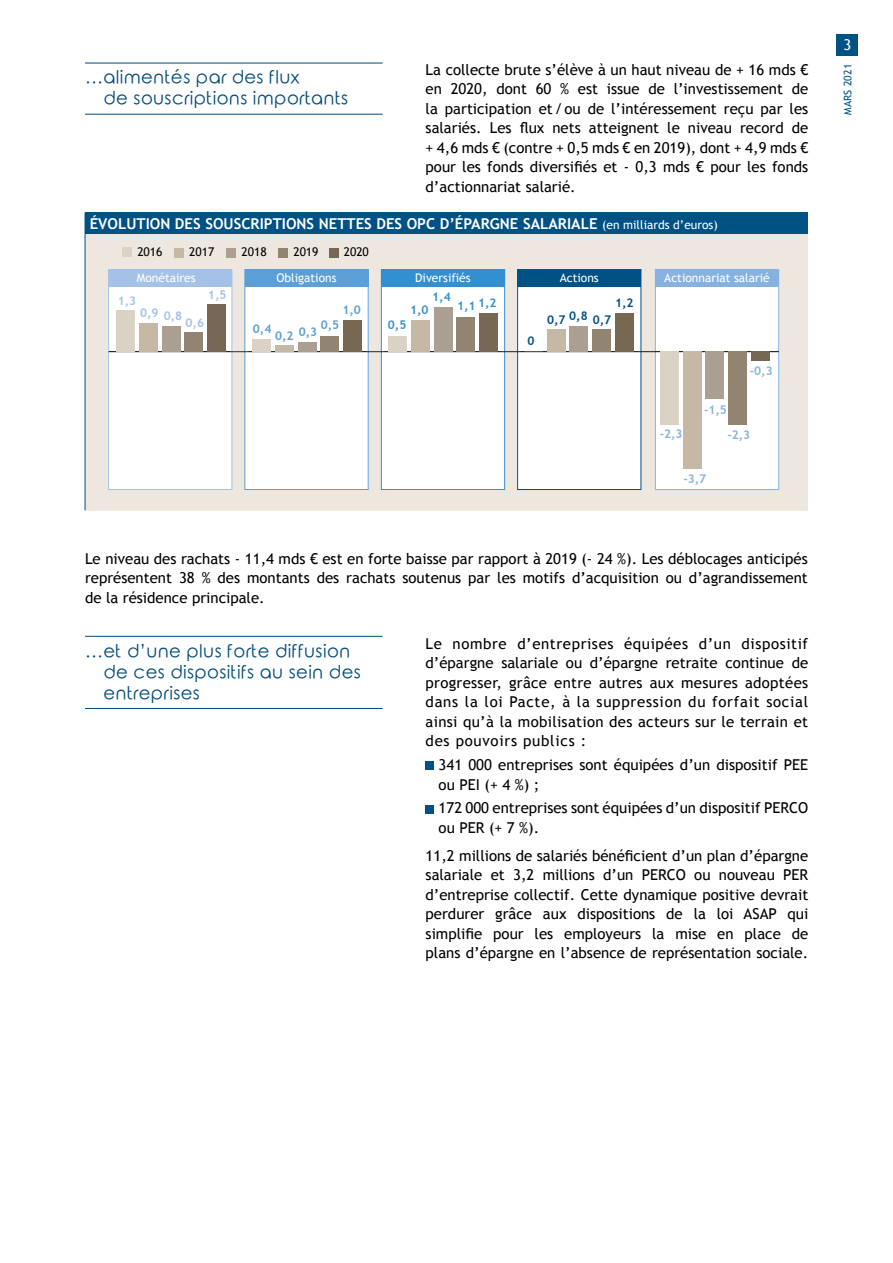
<style>
.page{position:relative;width:893px;height:1263px;background:#fff}
.page>*{position:absolute;margin:0;border:0;box-sizing:border-box;transform-origin:0 0}
.t1{font:18px/21px "Rounded Elegance";letter-spacing:.02em;color:#004a78}
.t2{font:15px/19.5px "Trebuchet MS";color:#000;text-align:justify}
.t3{font:700 15px "Trebuchet MS";color:#fff}
.t4{font:15px "Trebuchet MS";color:#fff}
.t5{font:12px "Trebuchet MS";color:#fff}
.t6{font:12px "Trebuchet MS";color:#000}
.t7{font:700 12px "Trebuchet MS";color:#87b2e0}
.t8{font:700 12px "Trebuchet MS";color:#a4c2e7}
.t9{font:700 12px "Trebuchet MS";color:#5c9ed6}
.t10{font:700 12px "Trebuchet MS";color:#3390cf}
.t11{font:700 12px "Trebuchet MS";color:#005184}
.t12{font:10.5px "Trebuchet MS";letter-spacing:.01em;color:#005184}
.s1{font-weight:400;font-size:12px}
</style>
<div class="page">
<hr style="left:85px;top:63px;width:298px;height:1px;background:#004a78">
<hr style="left:85px;top:114px;width:298px;height:1px;background:#004a78">
<div style="left:837px;top:34px;width:21px;height:21px;background:#005184"></div>
<div style="left:426px;top:762px;width:8px;height:8px;background:#005187"></div>
<div style="left:426px;top:805px;width:8px;height:8px;background:#005187"></div>
<hr style="left:85px;top:636px;width:298px;height:1px;background:#004a78">
<hr style="left:85px;top:708px;width:298px;height:1px;background:#004a78">
<div style="left:85px;top:234px;width:723px;height:276px;background:#ede7e0"></div>
<div style="left:85px;top:213px;width:723px;height:21px;background:#005184"></div>
<hr style="left:85px;top:213px;width:1px;height:297px;background:#005184">
<div style="left:109px;top:270px;width:123px;height:219px;background:#fff"></div>
<div style="left:108px;top:269px;width:124px;height:221px;border:1px solid #a4c2e7"></div>
<div style="left:245px;top:270px;width:123px;height:219px;background:#fff"></div>
<div style="left:244px;top:269px;width:125px;height:221px;border:1px solid #5c9ed6"></div>
<div style="left:381px;top:270px;width:124px;height:219px;background:#fff"></div>
<div style="left:381px;top:269px;width:124px;height:221px;border:1px solid #3390cf"></div>
<div style="left:518px;top:270px;width:123px;height:219px;background:#fff"></div>
<div style="left:517px;top:269px;width:124px;height:221px;border:1px solid #005184"></div>
<div style="left:655px;top:270px;width:124px;height:219px;background:#fff"></div>
<div style="left:655px;top:269px;width:124px;height:221px;border:1px solid #87b2e0"></div>
<div style="left:381px;top:270px;width:124px;height:17px;background:#3390cf"></div>
<div style="left:245px;top:270px;width:123px;height:17px;background:#5c9ed6"></div>
<div style="left:109px;top:270px;width:123px;height:17px;background:#a4c2e7"></div>
<div style="left:518px;top:270px;width:123px;height:17px;background:#005184"></div>
<div style="left:655px;top:270px;width:124px;height:17px;background:#87b2e0"></div>
<div style="left:123px;top:247px;width:9px;height:9px;background:#dbd2c6"></div>
<div style="left:174px;top:249px;width:9px;height:9px;background:#c5b8a5"></div>
<div style="left:227px;top:249px;width:9px;height:9px;background:#ab9f91"></div>
<div style="left:279px;top:249px;width:9px;height:9px;background:#918471"></div>
<div style="left:329px;top:249px;width:9px;height:9px;background:#776853"></div>
<hr style="left:109px;top:351px;width:670px;height:1px;background:#000">
<div style="left:117px;top:310px;width:18px;height:42px;background:#dbd2c6"></div>
<div style="left:140px;top:323px;width:18px;height:29px;background:#c5b8a5"></div>
<div style="left:162px;top:326px;width:18px;height:26px;background:#ab9f91"></div>
<div style="left:185px;top:333px;width:18px;height:19px;background:#918471"></div>
<div style="left:207px;top:304px;width:19px;height:48px;background:#776853"></div>
<div style="left:253px;top:339px;width:18px;height:13px;background:#dbd2c6"></div>
<div style="left:275px;top:345px;width:18px;height:7px;background:#c5b8a5"></div>
<div style="left:298px;top:342px;width:18px;height:10px;background:#ab9f91"></div>
<div style="left:321px;top:336px;width:18px;height:16px;background:#918471"></div>
<div style="left:343px;top:320px;width:18px;height:32px;background:#776853"></div>
<div style="left:389px;top:336px;width:18px;height:16px;background:#dbd2c6"></div>
<div style="left:411px;top:320px;width:18px;height:32px;background:#c5b8a5"></div>
<div style="left:434px;top:307px;width:18px;height:45px;background:#ab9f91"></div>
<div style="left:457px;top:317px;width:18px;height:35px;background:#918471"></div>
<div style="left:479px;top:314px;width:18px;height:38px;background:#776853"></div>
<div style="left:547px;top:329px;width:18px;height:23px;background:#c5b8a5"></div>
<div style="left:570px;top:326px;width:18px;height:26px;background:#ab9f91"></div>
<div style="left:592px;top:329px;width:19px;height:23px;background:#918471"></div>
<div style="left:615px;top:314px;width:18px;height:38px;background:#776853"></div>
<div style="left:660px;top:352px;width:18px;height:73px;background:#dbd2c6"></div>
<div style="left:683px;top:352px;width:18px;height:117px;background:#c5b8a5"></div>
<div style="left:706px;top:352px;width:18px;height:47px;background:#ab9f91"></div>
<div style="left:728px;top:352px;width:18px;height:73px;background:#918471"></div>
<div style="left:751px;top:352px;width:18px;height:9px;background:#776853"></div>
<p class="t1" style="left:104px;top:69px;width:246px;text-indent:-18px">…alimentés par des flux<br>de souscriptions importants</p>
<p class="t2" style="left:426px;top:60px;width:384px">La collecte brute s’élève à un haut niveau de + 16 mds € en 2020, dont 60 % est issue de l’investissement de la participation et/ou de l’intéressement reçu par les salariés. Les flux nets atteignent le niveau record de + 4,6 mds € (contre + 0,5 mds € en 2019), dont + 4,9 mds € pour les fonds diversifiés et - 0,3 mds € pour les fonds d’actionnariat salarié.</p>
<p class="t3" style="left:90px;top:214px;width:630px">ÉVOLUTION DES SOUSCRIPTIONS NETTES DES OPC D’ÉPARGNE SALARIALE <span class="s1">(en milliards d’euros)</span></p>
<p class="t6" style="left:137px;top:245px;width:27px">2016</p>
<p class="t6" style="left:189px;top:245px;width:27px">2017</p>
<p class="t6" style="left:242px;top:245px;width:27px">2018</p>
<p class="t6" style="left:293px;top:245px;width:27px">2019</p>
<p class="t6" style="left:344px;top:245px;width:27px">2020</p>
<p class="t5" style="left:137px;top:271px;width:60px">Monétaires</p>
<p class="t5" style="left:276px;top:271px;width:62px">Obligations</p>
<p class="t5" style="left:415px;top:271px;width:57px">Diversifiés</p>
<p class="t5" style="left:560px;top:271px;width:41px">Actions</p>
<p class="t5" style="left:664px;top:271px;width:107px">Actionnariat salarié</p>
<p class="t8" style="left:208px;top:288px;width:20px">1,5</p>
<p class="t8" style="left:118px;top:294px;width:20px">1,3</p>
<p class="t8" style="left:140px;top:307px;width:44px">0,9 0,8</p>
<p class="t8" style="left:186px;top:315px;width:20px">0,6</p>
<p class="t9" style="left:343px;top:302px;width:20px">1,0</p>
<p class="t9" style="left:321px;top:318px;width:20px">0,5</p>
<p class="t9" style="left:253px;top:321px;width:20px">0,4</p>
<p class="t9" style="left:275px;top:326px;width:44px">0,2 0,3</p>
<p class="t10" style="left:432px;top:289px;width:20px">1,4</p>
<p class="t10" style="left:410px;top:302px;width:20px">1,0</p>
<p class="t10" style="left:388px;top:318px;width:20px">0,5</p>
<p class="t10" style="left:478px;top:296px;width:20px">1,2</p>
<p class="t11" style="left:615px;top:295px;width:20px">1,2</p>
<p class="t10" style="left:457px;top:299px;width:20px">1,1</p>
<p class="t11" style="left:547px;top:312px;width:66px">0,7 0,8 0,7</p>
<p class="t11" style="left:528px;top:333px;width:9px">0</p>
<p class="t7" style="left:750px;top:363px;width:24px">-0,3</p>
<p class="t7" style="left:704px;top:402px;width:24px">-1,5</p>
<p class="t7" style="left:660px;top:426px;width:24px">-2,3</p>
<p class="t7" style="left:727px;top:428px;width:24px">-2,3</p>
<p class="t7" style="left:683px;top:471px;width:24px">-3,7</p>
<p class="t2" style="left:85px;top:549px;width:724px">Le niveau des rachats - 11,4 mds € est en forte baisse par rapport à 2019 (- 24 %). Les déblocages anticipés représentent 38 % des montants des rachats soutenus par les motifs d’acquisition ou d’agrandissement de la résidence principale.</p>
<p class="t2" style="left:426px;top:634px;width:384px">Le nombre d’entreprises équipées d’un dispositif d’épargne salariale ou d’épargne retraite continue de progresser, grâce entre autres aux mesures adoptées dans la loi Pacte, à la suppression du forfait social ainsi qu’à la mobilisation des acteurs sur le terrain et des pouvoirs publics :</p>
<p class="t2" style="left:439px;top:755px;width:371px">341 000 entreprises sont équipées d’un dispositif PEE ou PEI (+ 4 %) ;</p>
<p class="t2" style="left:439px;top:799px;width:371px">172 000 entreprises sont équipées d’un dispositif PERCO ou PER (+ 7 %).</p>
<p class="t2" style="left:426px;top:846px;width:384px">11,2 millions de salariés bénéficient d’un plan d’épargne salariale et 3,2 millions d’un PERCO ou nouveau PER d’entreprise collectif. Cette dynamique positive devrait perdurer grâce aux dispositions de la loi ASAP qui simplifie pour les employeurs la mise en place de plans d’épargne en l’absence de représentation sociale.</p>
<p class="t1" style="left:104px;top:643px;width:259px;text-indent:-18px">…et d’une plus forte diffusion de ces dispositifs au sein des entreprises</p>
<p class="t4" style="left:843px;top:36px;width:9px">3</p>
<p class="t12" style="left:842px;top:115px;width:52px;rotate:-90deg">MARS 2021</p>
</div>
